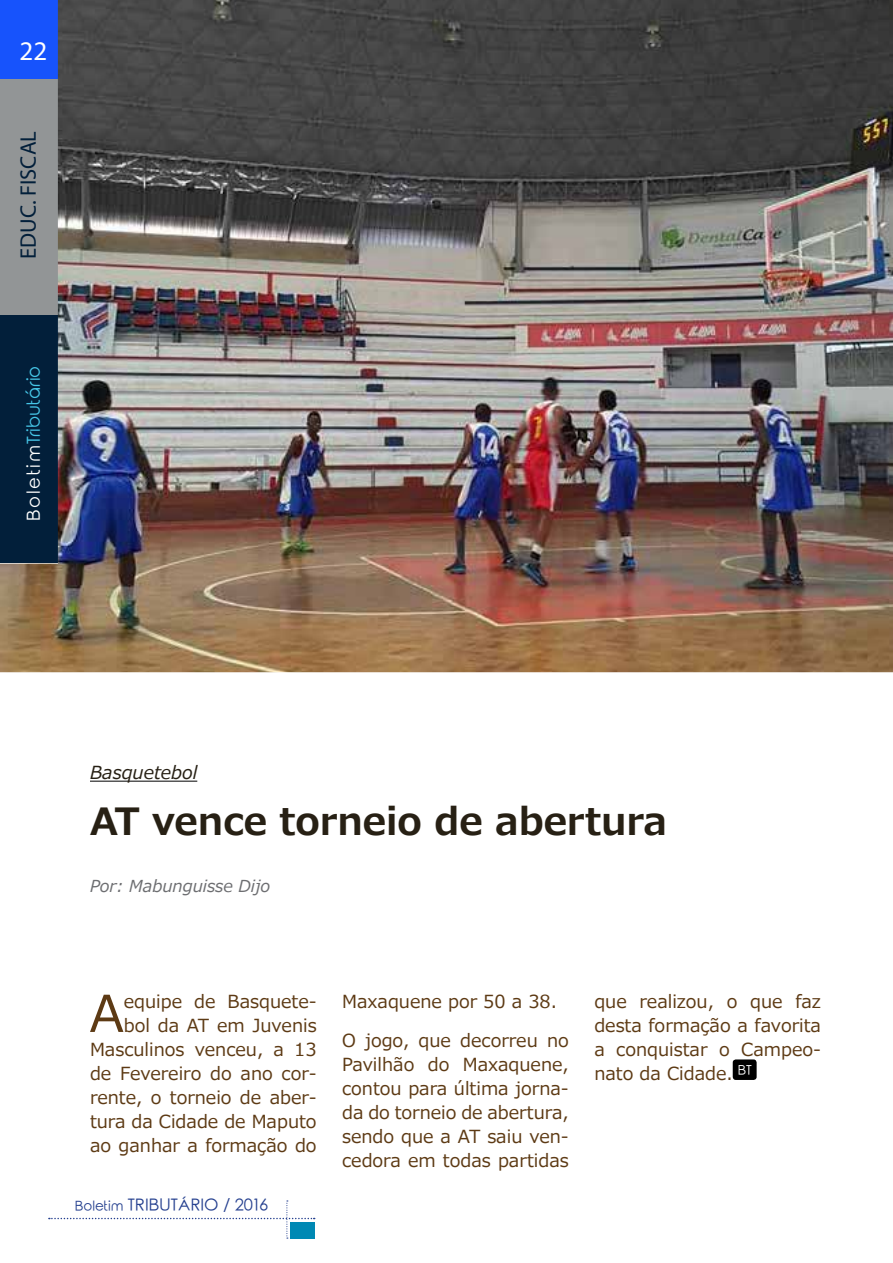
<style>
.page{position:relative;width:893px;height:1263px;background:#fff}
.page>*{position:absolute;margin:0;border:0;box-sizing:border-box;transform-origin:0 0}
.t1{font:50.55px "Meiryo";color:#5d3a14}
.t2{font:700 37.5px "Meiryo";color:#272014}
.t3{font:27px "Myriad Pro";color:#fff}
.t4{font:22.5px "Myriad Pro";color:#021f3a}
.t5{font:18px/24px "Meiryo";color:#5d3a14;text-align:justify}
.t6{font:18px "Rounded Elegance";letter-spacing:.05em;color:#46c6e7}
.t7{font:italic 18px "Meiryo";color:#272014}
.t8{font:16.5px "Rounded Elegance";color:#25408f}
.t9{font:italic 16.5px "Meiryo";color:#6d6e71}
.s1{color:#fff}
.s2{font-size:13.5px}
</style>
<div class="page">
<svg style="left:49px;top:1200px;width:266px;height:38px"></svg>
<div style="left:290px;top:1222px;width:25px;height:17px;background:#0089b4"></div>
<div style="left:733px;top:1059px;width:24px;height:21px;background:#000;border-radius:3px"></div>
<hr style="left:90px;top:781px;width:107px;height:1px;background:#000">
<img style="left:0;top:0;width:893px;height:672px">
<h3 class="t3" style="left:20px;top:34px;width:29px">22</h3>
<p class="t4" style="left:15px;top:259px;width:130px;rotate:-90deg">EDUC. FISCAL</p>
<p class="t6" style="left:23px;top:521px;width:157px;rotate:-90deg"><span class="s1">Boletim</span>Tributário</p>
<p class="t7" style="left:90px;top:759px;width:109px">Basquetebol</p>
<h2 class="t2" style="left:90px;top:795px;width:579px">AT vence torneio de abertura</h2>
<p class="t9" style="left:90px;top:874px;width:182px">Por: Mabunguisse Dijo</p>
<p class="t5" style="left:90px;top:990px;width:228px;text-align:right">equipe de Basquete-<br>bol da AT em Juvenis<br>Masculinos venceu, a 13 de Fevereiro do ano cor&shy;rente, o torneio de aber&shy;tura da Cidade de Maputo ao ganhar a formação do</p>
<p class="t5" style="left:342px;top:983px;width:228px;line-height:39px">Maxaquene por 50 a 38.<br>O jogo, que decorreu no</p>
<h1 class="t1" style="left:90px;top:978px;width:36px">A</h1>
<p class="t5" style="left:342px;top:1053px;width:228px">Pavilhão do Maxaquene, contou para última jorna&shy;da do torneio de abertura, sendo que a AT saiu ven&shy;cedora em todas partidas</p>
<p class="t8" style="left:75px;top:1195px;width:195px"><span class="s2">Boletim</span> TRIBUTÁRIO / 2016</p>
<p class="t5" style="left:594px;top:990px;width:228px">que realizou, o que faz desta formação a favorita a conquistar o Campeo&shy;nato da Cidade. <sup>BT</sup></p>
</div>
